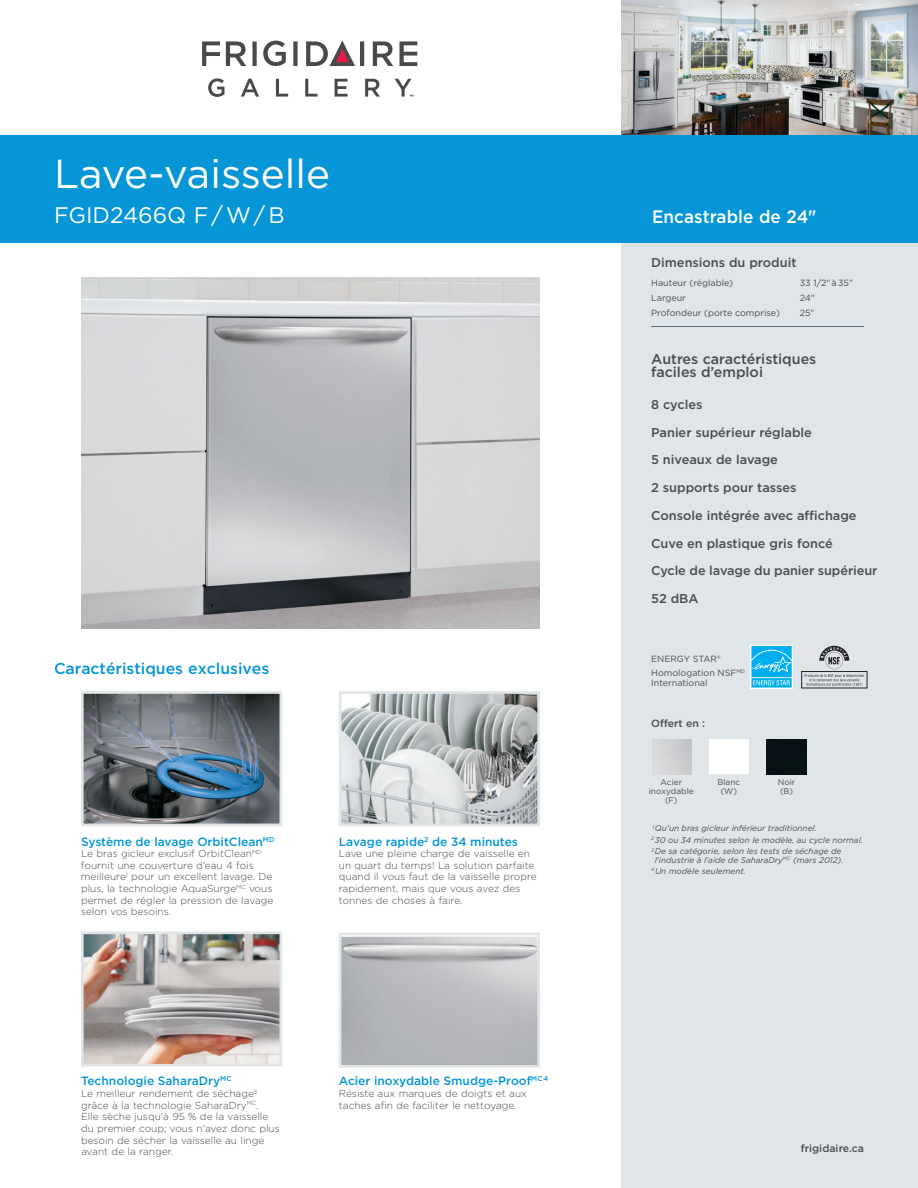
<style>
.page{position:relative;width:918px;height:1188px;background:#fff}
.page>*{position:absolute;margin:0;border:0;box-sizing:border-box;transform-origin:0 0}
.t1{font:40.5px "Gotham";color:#fff}
.t2{font:22.5px "Gotham";color:#fff}
.t3{font:500 18px "Gotham";color:#fff;scale:.95 1}
.t4{font:500 15.75px "Gotham";color:#0696d7}
.t5{font:500 14.25px/13.5px "Gotham";color:#4b4c4d}
.t6{font:500 12.75px/27.8px "Gotham";color:#4b4c4d}
.t7{font:500 12px "Gotham";color:#0696d7}
.t8{font:500 10.5px "Gotham";letter-spacing:.005em;color:#4b4c4d}
.t9{font:300 10.2px/11.6px "Gotham";color:#4b4c4d}
.t10{font:9px/14.5px "Gotham";color:#4b4c4d}
.t11{font:italic 8.25px/11.6px "Gotham";color:#4b4c4d}
.t12{font:8.25px/9px "Gotham";color:#4b4c4d;text-align:center}
</style>
<div class="page">
<div style="left:621px;top:0;width:297px;height:1188px;background:#dfe5e9"></div>
<img style="left:621px;top:0;width:297px;height:135px">
<div style="left:0;top:135px;width:918px;height:108px;background:#0696d7"></div>
<hr style="left:651px;top:326px;width:213px;height:1px;background:#5b6f7b">
<svg style="left:208px;top:78px;width:17px;height:19px"></svg>
<svg style="left:241px;top:79px;width:18px;height:18px"></svg>
<svg style="left:276px;top:79px;width:12px;height:18px"></svg>
<svg style="left:305px;top:79px;width:12px;height:18px"></svg>
<svg style="left:335px;top:79px;width:13px;height:18px"></svg>
<svg style="left:365px;top:79px;width:15px;height:18px"></svg>
<svg style="left:263px;top:41px;width:23px;height:25px"></svg>
<svg style="left:400px;top:41px;width:17px;height:25px"></svg>
<svg style="left:202px;top:41px;width:18px;height:25px"></svg>
<svg style="left:226px;top:41px;width:20px;height:25px"></svg>
<svg style="left:252px;top:41px;width:5px;height:25px"></svg>
<svg style="left:293px;top:41px;width:5px;height:25px"></svg>
<svg style="left:373px;top:41px;width:20px;height:25px"></svg>
<svg style="left:306px;top:40px;width:58px;height:26px"></svg>
<svg style="left:395px;top:79px;width:19px;height:18px"></svg>
<img style="left:81px;top:277px;width:459px;height:351px">
<div style="left:751px;top:645px;width:42px;height:43px;background:#fff"></div>
<svg style="left:751px;top:646px;width:41px;height:42px;background:#2dbcf1"></svg>
<svg style="left:805px;top:646px;width:59px;height:40px"></svg>
<div style="left:801px;top:671px;width:66px;height:17px;border:1px solid #231f20"></div>
<div style="left:709px;top:740px;width:40px;height:34px;background:#fff"></div>
<img style="left:767px;top:740px;width:39px;height:34px">
<div style="left:339px;top:933px;width:201px;height:135px;border:3px solid #dfe5e9"></div>
<img style="left:85px;top:936px;width:193px;height:127px">
<div style="left:81px;top:932px;width:201px;height:135px;border:3px solid #dfe5e9"></div>
<img style="left:343px;top:695px;width:193px;height:127px">
<div style="left:339px;top:691px;width:201px;height:135px;border:3px solid #dfe5e9"></div>
<img style="left:85px;top:695px;width:193px;height:127px">
<div style="left:81px;top:691px;width:201px;height:135px;border:3px solid #dfe5e9"></div>
<h1 class="t1" style="left:54px;top:147px;width:278px">Lave-vaisselle</h1>
<h2 class="t2" style="left:54px;top:201px;width:232px">FGID2466Q F / W / B</h2>
<h3 class="t4" style="left:54px;top:658px;width:217px">Caractéristiques exclusives</h3>
<p class="t7" style="left:81px;top:833px;width:195px">Système de lavage OrbitClean<sup>MD</sup></p>
<p class="t9" style="left:81px;top:847px;width:194px">Le bras gicleur exclusif OrbitClean<sup>MD </sup>fournit une couverture d’eau 4 fois meilleure<sup>1</sup> pour un excellent lavage. De plus, la technologie AquaSurge<sup>MC</sup> vous permet de régler la pression de lavage selon vos besoins.</p>
<p class="t7" style="left:339px;top:833px;width:181px">Lavage rapide<sup>2</sup> de 34 minutes</p>
<p class="t9" style="left:339px;top:847px;width:199px">Lave une pleine charge de vaisselle en un quart du temps! La solution parfaite quand il vous faut de la vaisselle propre rapidement, mais que vous avez des tonnes de choses à faire.</p>
<p class="t7" style="left:81px;top:1073px;width:152px">Technologie SaharaDry<sup>MC</sup></p>
<p class="t9" style="left:81px;top:1087px;width:200px">Le meilleur rendement de séchage<sup>3 </sup>grâce à la technologie SaharaDry<sup>MC</sup>.<br>Elle sèche jusqu'à 95 % de la vaisselle du premier coup; vous n'avez donc plus besoin de sécher la vaisselle au linge avant de la ranger.</p>
<p class="t7" style="left:339px;top:1073px;width:211px">Acier inoxydable Smudge-Proof<sup>MC</sup> <sup>4</sup></p>
<p class="t9" style="left:339px;top:1087px;width:190px">Résiste aux marques de doigts et aux taches afin de faciliter le nettoyage.</p>
<h3 class="t3" style="left:652px;top:205px;width:175px">Encastrable de 24"</h3>
<p class="t6" style="left:651px;top:249px;width:147px">Dimensions du produit</p>
<p class="t10" style="left:651px;top:276px;width:83px">Hauteur (réglable)</p>
<p class="t10" style="left:800px;top:276px;width:55px">33 1/2" à 35"</p>
<p class="t10" style="left:651px;top:290px;width:36px">Largeur</p>
<p class="t10" style="left:800px;top:290px;width:17px">24"</p>
<p class="t10" style="left:651px;top:305px;width:130px">Profondeur (porte comprise)</p>
<p class="t10" style="left:800px;top:305px;width:16px">25"</p>
<h3 class="t5" style="left:651px;top:352px;width:167px">Autres caractéristiques faciles d’emploi</h3>
<p class="t6" style="left:651px;top:390px;width:228px">8 cycles<br>Panier supérieur réglable<br>5 niveaux de lavage<br>2 supports pour tasses<br>Console intégrée avec affichage<br>Cuve en plastique gris foncé<br>Cycle de lavage du panier supérieur<br>52 dBA</p>
<p class="t10" style="left:651px;top:651px;width:95px">ENERGY STAR®<br>Homologation NSF<sup>MD</sup></p>
<p class="t10" style="left:651px;top:675px;width:58px">International</p>
<p class="t8" style="left:651px;top:717px;width:55px">Offert en :</p>
<p class="t12" style="left:718px;top:778px;width:24px">Blanc (W)</p>
<p class="t12" style="left:649px;top:778px;width:46px">Acier inoxydable (F)</p>
<p class="t12" style="left:778px;top:778px;width:19px;text-align:left">Noir (B)</p>
<p class="t11" style="left:651px;top:822px;width:213px"><sup>1</sup> Qu’un bras gicleur inférieur traditionnel.<br><sup>2</sup> 30 ou 34 minutes selon le modèle, au cycle normal.<br><sup>3</sup> De sa catégorie, selon les tests de séchage de</p>
<p class="t11" style="left:651px;top:854px;width:194px;text-indent:4px">l'industrie à l'aide de SaharaDry<sup>MC</sup> (mars 2012).<br><sup>4</sup> Un modèle seulement.</p>
<p class="t8" style="left:801px;top:1142px;width:65px">frigidaire.ca</p>
</div>
